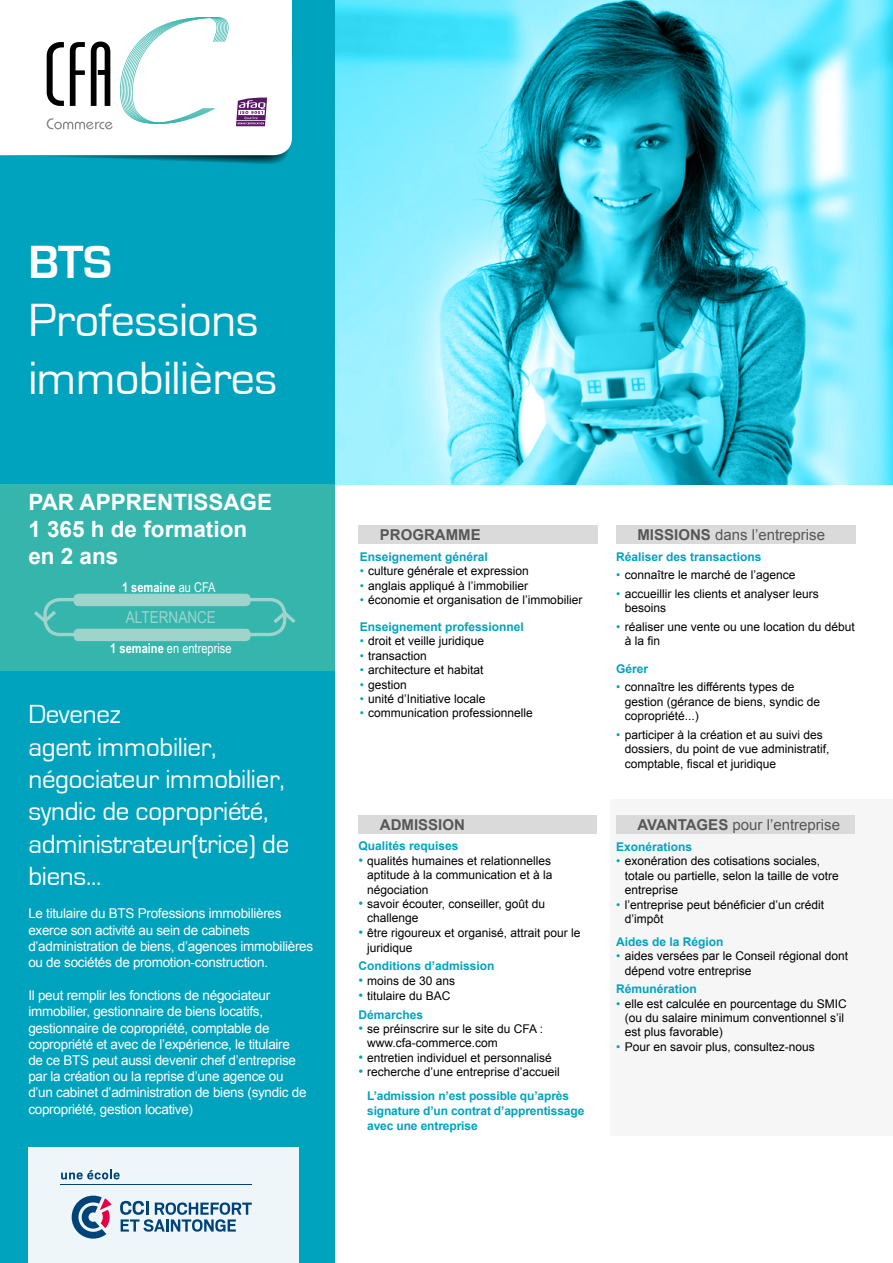
<style>
.page{position:relative;width:893px;height:1263px;background:#fff}
.page>*{position:absolute;margin:0;border:0;box-sizing:border-box;transform-origin:0 0}
.t1{font:48px/57.6px "Eurostile";letter-spacing:-.01em;color:#fff}
.t2{font:700 48px "Eurostile";color:#fff}
.t3{font:27px/32.4px "Eurostile";letter-spacing:-.01em;color:#fff}
.t4{font:700 22.5px/27px "Arial";color:#fff}
.t5{font:16.5px "Arial Narrow";color:#9fd4cd}
.t6{font:15px "Arial";color:#575756}
.t7{font:700 15px "Arial";color:#575756}
.t8{font:13.5px/16.2px "Arial";letter-spacing:-.02em;color:#fff}
.t9{font:13.5px "Arial Narrow";color:#fff}
.t10{font:700 13.5px "Arial Narrow";color:#fff}
.t11{font:12px/14.4px "Arial";color:#000}
.t12{font:700 12px/15px "Arial";color:#00a3be}
.s1{font-weight:400}
.s2{font-weight:700}
.s3{color:#00a3be}
.s4{font-size:13.5px;color:#00a3be}
.s5{font-weight:700;color:#00a3be}
</style>
<div class="page">
<div style="left:0;top:670px;width:334px;height:593px;background:#00a3be"></div>
<div style="left:0;top:0;width:334px;height:485px;background:#00a3be"></div>
<div style="left:0;top:485px;width:334px;height:186px;background:#35b5ab"></div>
<div style="left:28px;top:1148px;width:271px;height:115px;background:#eef6fa"></div>
<div style="left:616px;top:815px;width:239px;height:18px;background:#dadada"></div>
<div style="left:359px;top:815px;width:238px;height:18px;background:#dadada"></div>
<div style="left:359px;top:526px;width:239px;height:18px;background:#dadada"></div>
<div style="left:616px;top:526px;width:239px;height:18px;background:#dadada"></div>
<svg style="left:120px;top:1201px;width:132px;height:31px"></svg>
<svg style="left:72px;top:1195px;width:39px;height:43px"></svg>
<hr style="left:61px;top:1185px;width:191px;height:1px;background:#004379">
<svg style="left:61px;top:1169px;width:59px;height:10px"></svg>
<div style="left:0;top:0;width:292px;height:17px;background:#fff"></div>
<svg style="left:0;top:17px;width:293px;height:147px;background:#dce7e9"></svg>
<svg style="left:332px;top:0;width:561px;height:485px;background:#5acadd"></svg>
<svg style="left:34px;top:607px;width:22px;height:18px"></svg>
<svg style="left:273px;top:612px;width:23px;height:15px"></svg>
<div style="left:43px;top:598px;width:243px;height:38px;border:3px solid #9fd4cd;border-radius:15px"></div>
<div style="left:74px;top:594px;width:176px;height:12px;background:#9fd4cd;border-radius:5px"></div>
<div style="left:74px;top:629px;width:176px;height:12px;background:#9fd4cd;border-radius:5px"></div>
<h1 class="t2" style="left:28px;top:236px;width:85px">BTS</h1>
<h1 class="t1" style="left:28px;top:292px;width:250px">Professions immobilières</h1>
<h3 class="t4" style="left:28px;top:489px;width:245px">PAR APPRENTISSAGE<br>1 365 h de formation en 2 ans</h3>
<p class="t10" style="left:122px;top:577px;width:95px">1 semaine <span class="s1">au CFA</span></p>
<h3 class="t5" style="left:126px;top:605px;width:91px">ALTERNANCE</h3>
<p class="t9" style="left:110px;top:639px;width:123px"><span class="s2">1 semaine</span> en entreprise</p>
<h2 class="t3" style="left:28px;top:698px;width:262px">Devenez<br>agent immobilier, négociateur immobilier, syndic de copropriété, administrateur(trice) de biens...</h2>
<p class="t8" style="left:28px;top:906px;width:286px">Le titulaire du BTS Professions immobilières exerce son activité au sein de cabinets d’administration de biens, d’agences immobilières ou de sociétés de promotion-construction.</p>
<p class="t8" style="left:28px;top:987px;width:280px">Il peut remplir les fonctions de négociateur immobilier, gestionnaire de biens locatifs, gestionnaire de copropriété, comptable de copropriété et avec de l’expérience, le titulaire de ce BTS peut aussi devenir chef d’entreprise par la création ou la reprise d’une agence ou d’un cabinet d’administration de biens (syndic de copropriété, gestion locative)</p>
<p class="t7" style="left:380px;top:525px;width:102px">PROGRAMME</p>
<p class="t6" style="left:637px;top:525px;width:189px"><span class="s2">MISSIONS</span> dans l’entreprise</p>
<p class="t12" style="left:360px;top:549px;width:130px">Enseignement général</p>
<p class="t11" style="left:360px;top:564px;width:171px"><span class="s3">•</span> culture générale et expression</p>
<p class="t11" style="left:360px;top:578px;width:170px"><span class="s3">•</span> anglais appliqué à l’immobilier</p>
<p class="t11" style="left:360px;top:593px;width:224px"><span class="s3">•</span> économie et organisation de l’immobilier</p>
<p class="t12" style="left:360px;top:620px;width:166px">Enseignement professionnel</p>
<p class="t11" style="left:360px;top:634px;width:126px"><span class="s3">•</span> droit et veille juridique</p>
<p class="t11" style="left:360px;top:649px;width:69px"><span class="s3">•</span> transaction</p>
<p class="t11" style="left:360px;top:663px;width:125px"><span class="s3">•</span> architecture et habitat</p>
<p class="t11" style="left:360px;top:677px;width:49px"><span class="s3">•</span> gestion</p>
<p class="t11" style="left:360px;top:692px;width:127px"><span class="s3">•</span> unité d’Initiative locale</p>
<p class="t11" style="left:360px;top:706px;width:175px"><span class="s3">•</span> communication professionnelle</p>
<p class="t12" style="left:616px;top:549px;width:147px">Réaliser des transactions</p>
<p class="t11" style="left:616px;top:568px;width:181px"><span class="s3">•</span> connaître le marché de l’agence</p>
<p class="t11" style="left:625px;top:587px;width:196px;text-indent:-9px"><span class="s3">•</span> accueillir les clients et analyser leurs besoins</p>
<p class="t11" style="left:625px;top:620px;width:231px;text-indent:-9px"><span class="s3">•</span> réaliser une vente ou une location du début à la fin</p>
<p class="t12" style="left:616px;top:661px;width:34px">Gérer</p>
<p class="t11" style="left:625px;top:680px;width:197px;text-indent:-9px"><span class="s3">•</span> connaître les différents types de gestion (gérance de biens, syndic de copropriété...)</p>
<p class="t11" style="left:625px;top:727px;width:206px;text-indent:-9px"><span class="s3">•</span> participer à la création et au suivi des dossiers, du point de vue administratif, comptable, fiscal et juridique</p>
<p class="t7" style="left:380px;top:814px;width:87px">ADMISSION</p>
<p class="t6" style="left:637px;top:814px;width:204px"><span class="s2">AVANTAGES</span> pour l’entreprise</p>
<p class="t12" style="left:616px;top:839px;width:78px">Exonérations</p>
<p class="t11" style="left:625px;top:854px;width:216px;text-indent:-9px"><span class="s3">•</span> exonération des cotisations sociales, totale ou partielle, selon la taille de votre entreprise</p>
<p class="t11" style="left:625px;top:897px;width:201px;text-indent:-9px"><span class="s3">•</span> l’entreprise peut bénéficier d’un crédit d’impôt</p>
<p class="t12" style="left:616px;top:934px;width:109px">Aides de la Région</p>
<p class="t11" style="left:625px;top:949px;width:225px;text-indent:-9px"><span class="s3">•</span> aides versées par le Conseil régional dont dépend votre entreprise</p>
<p class="t12" style="left:616px;top:982px;width:82px">Rémunération</p>
<p class="t11" style="left:625px;top:996px;width:224px;text-indent:-9px"><span class="s3">•</span> elle est calculée en pourcentage du SMIC (ou du salaire minimum conventionnel s’il est plus favorable)</p>
<p class="t11" style="left:616px;top:1039px;width:200px"><span class="s3">•</span> Pour en savoir plus, consultez-nous</p>
<p class="t12" style="left:359px;top:839px;width:102px">Qualités requises</p>
<p class="t11" style="left:367px;top:853px;width:187px;text-align:justify;text-indent:-9px"><span class="s4">•</span> qualités humaines et relationnelles aptitude à la communication et à la négociation</p>
<p class="t11" style="left:367px;top:897px;width:180px;text-indent:-9px"><span class="s4">•</span> savoir écouter, conseiller, goût du challenge</p>
<p class="t11" style="left:367px;top:925px;width:215px;line-height:15px;text-indent:-9px"><span class="s4">•</span> être rigoureux et organisé, attrait pour le juridique</p>
<p class="t12" style="left:359px;top:959px;width:138px">Conditions d’admission</p>
<p class="t11" style="left:359px;top:973px;width:98px"><span class="s4">•</span> moins de 30 ans</p>
<p class="t11" style="left:359px;top:986px;width:93px;line-height:18.6px"><span class="s4">•</span> titulaire du BAC<br><span class="s5">Démarches</span></p>
<p class="t11" style="left:367px;top:1021px;width:178px;text-indent:-9px"><span class="s4">•</span> se préinscrire sur le site du CFA : www.cfa-commerce.com</p>
<p class="t11" style="left:359px;top:1050px;width:195px"><span class="s4">•</span> entretien individuel et personnalisé</p>
<p class="t11" style="left:367px;top:1060px;width:203px;line-height:23.5px;text-indent:-9px"><span class="s4">•</span> recherche d’une entreprise d’accueil<br><span class="s5">L’admission n’est possible qu’après</span></p>
<p class="t12" style="left:367px;top:1103px;width:219px">signature d’un contrat d’apprentissage avec une entreprise</p>
</div>
